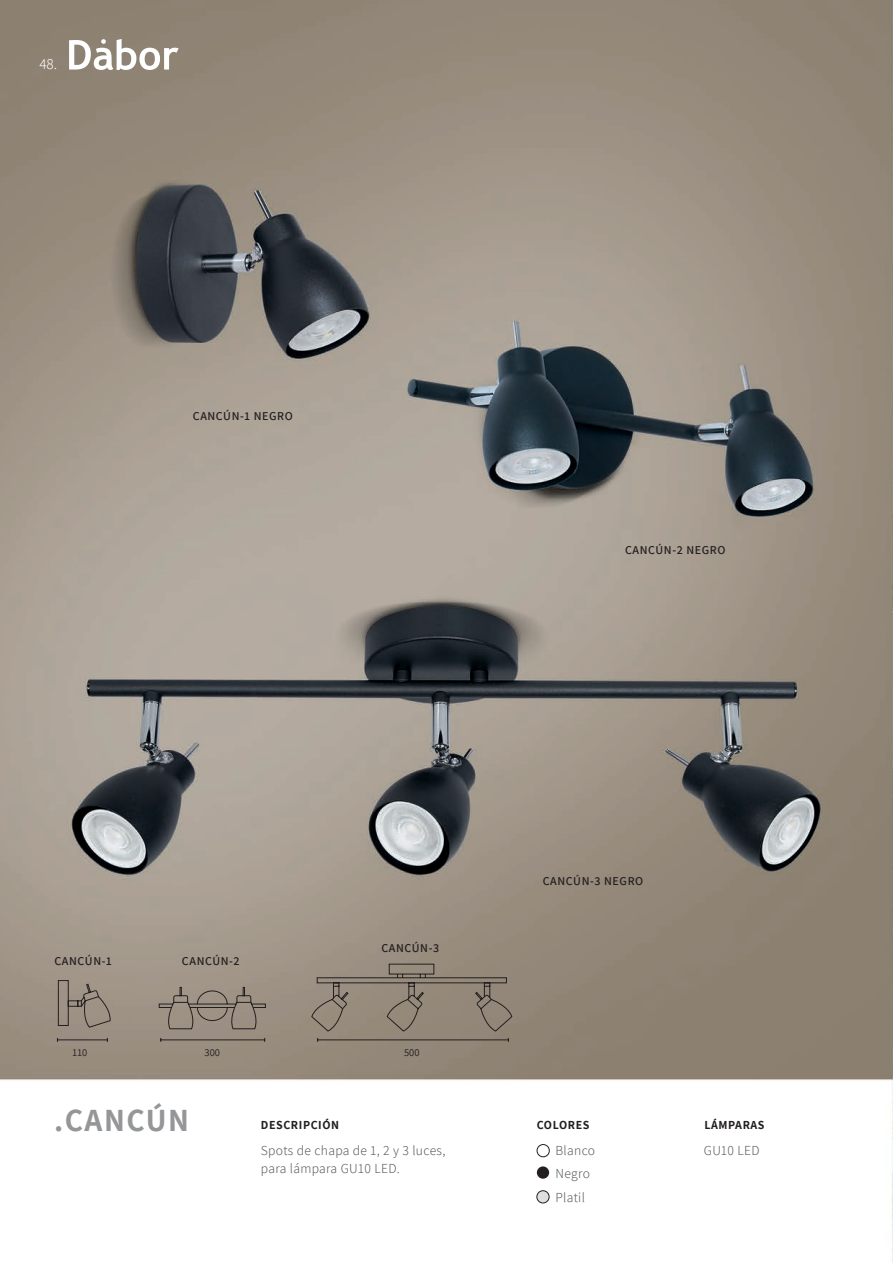
<style>
.page{position:relative;width:893px;height:1263px;background:#fff}
.page>*{position:absolute;margin:0;border:0;box-sizing:border-box;transform-origin:0 0}
.t1{font:700 31.5px "Assistant";letter-spacing:.05em;color:#949698}
.t2{font:300 15px "Assistant";color:#fff}
.t3{font:300 13.5px/18px "Assistant";letter-spacing:.025em;color:#58595b}
.t4{font:600 12px "Assistant";letter-spacing:.05em;color:#231f20}
.t5{font:700 12px "Assistant";letter-spacing:.05em;color:#231f20}
.t6{font:10.5px "Assistant";color:#231f20}
</style>
<div class="page">
<img style="left:0;top:0;width:893px;height:1263px">
<svg style="left:69px;top:39px;width:110px;height:31px"></svg>
<div style="left:537px;top:1144px;width:12px;height:13px;border:1px solid #231f20;border-radius:50%"></div>
<div style="left:537px;top:1166px;width:12px;height:13px;background:#231f20;border-radius:50%"></div>
<div style="left:537px;top:1191px;width:12px;height:12px;background:#dedfe0;border-radius:50%"></div>
<div style="left:537px;top:1190px;width:12px;height:13px;border:1px solid #231f20;border-radius:50%"></div>
<hr style="left:57px;top:1039px;width:50px;height:1px;background:#231f20">
<svg style="left:58px;top:980px;width:53px;height:48px;background:#8f8579"></svg>
<hr style="left:161px;top:1039px;width:104px;height:1px;background:#231f20">
<svg style="left:158px;top:987px;width:108px;height:42px;background:#8f8579"></svg>
<hr style="left:318px;top:1039px;width:190px;height:1px;background:#231f20">
<svg style="left:311px;top:963px;width:202px;height:69px;background:#8d8274"></svg>
<p class="t2" style="left:39px;top:54px;width:19px">48.</p>
<p class="t4" style="left:193px;top:408px;width:101px">CANCÚN-1 NEGRO</p>
<p class="t4" style="left:625px;top:541px;width:102px">CANCÚN-2 NEGRO</p>
<p class="t4" style="left:54px;top:952px;width:59px">CANCÚN-1</p>
<p class="t4" style="left:182px;top:952px;width:59px">CANCÚN-2</p>
<p class="t4" style="left:381px;top:940px;width:59px">CANCÚN-3</p>
<p class="t6" style="left:73px;top:1045px;width:16px">110</p>
<p class="t6" style="left:205px;top:1045px;width:17px">300</p>
<p class="t6" style="left:404px;top:1045px;width:17px">500</p>
<p class="t4" style="left:543px;top:873px;width:102px">CANCÚN-3 NEGRO</p>
<h1 class="t1" style="left:54px;top:1099px;width:137px">.CANCÚN</h1>
<p class="t5" style="left:261px;top:1116px;width:80px">DESCRIPCIÓN</p>
<p class="t3" style="left:261px;top:1141px;width:186px">Spots de chapa de 1, 2 y 3 luces, para lámpara GU10 LED.</p>
<p class="t3" style="left:704px;top:1141px;width:57px">GU10 LED</p>
<p class="t5" style="left:537px;top:1116px;width:54px">COLORES</p>
<p class="t5" style="left:704px;top:1116px;width:62px">LÁMPARAS</p>
<p class="t3" style="left:555px;top:1138px;width:41px;line-height:22.6px">Blanco<br>Negro</p>
<p class="t3" style="left:555px;top:1188px;width:31px">Platil</p>
</div>
